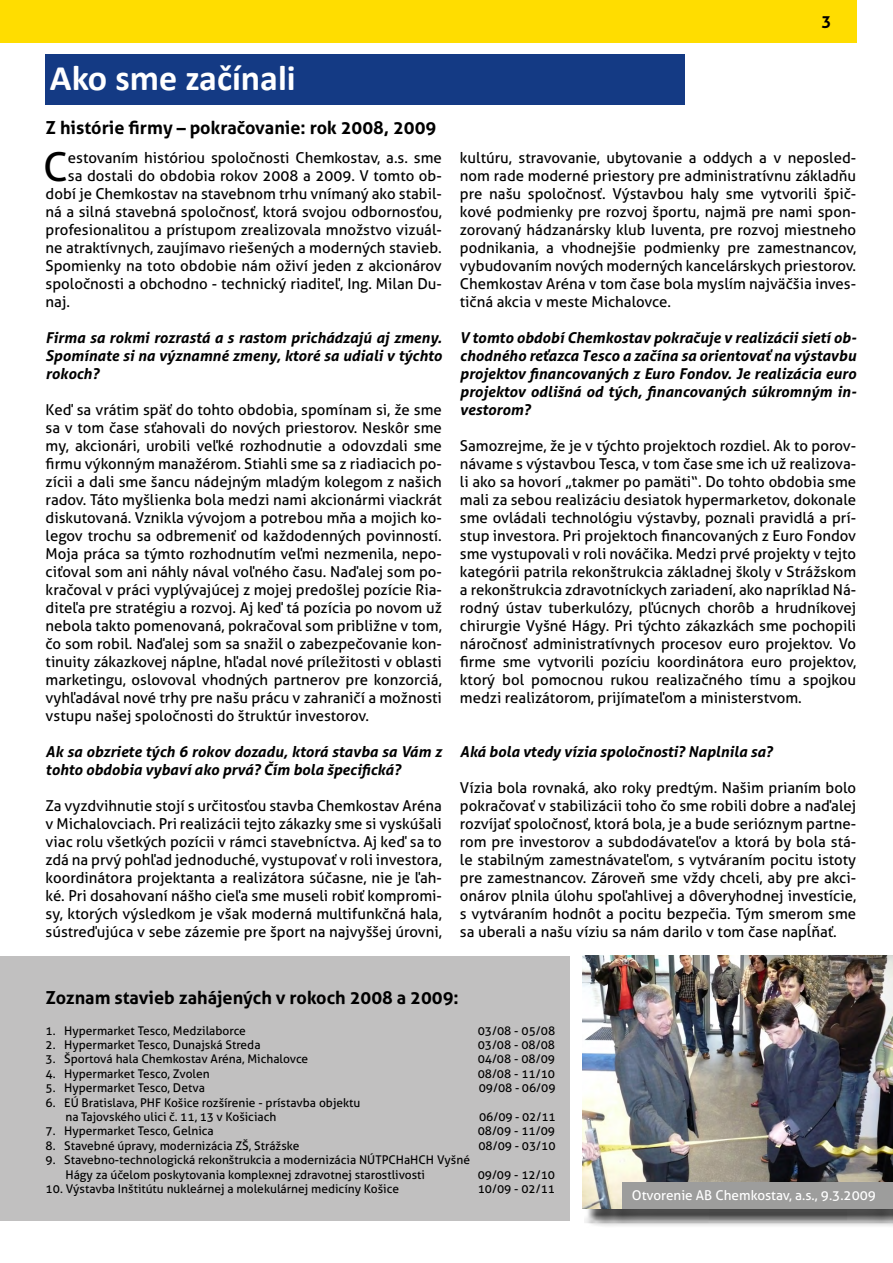
<style>
.page{position:relative;width:893px;height:1263px;background:#fff}
.page>*{position:absolute;margin:0;border:0;box-sizing:border-box;transform-origin:0 0}
.t1{font:39.9px "Aller";color:#000}
.t2{font:700 36px "Calibri";color:#fff}
.t3{font:700 18px "Aller";color:#000}
.t4{font:700 16.5px "Aller";color:#000}
.t5{font:15px/18px "Aller";color:#000;text-align:justify}
.t6{font:italic 700 15px/18px "Aller";color:#000;text-align:justify}
.t7{font:13.5px "Aller";color:#fff}
.t8{font:12px/14.4px "Aller";color:#000}
</style>
<div class="page">
<div style="left:0;top:0;width:856px;height:42px;background:#fd0"></div>
<div style="left:46px;top:54px;width:639px;height:51px;background:#143a84"></div>
<div style="left:0;top:956px;width:570px;height:265px;background:#c1c0c0"></div>
<div style="left:585px;top:958px;width:308px;height:270px;background:#000;opacity:.75"></div>
<img style="left:583px;top:956px;width:310px;height:253px">
<div style="left:622px;top:1182px;width:271px;height:27px;background:#9d9d9c"></div>
<h2 class="t2" style="left:50px;top:53px;width:247px">Ako sme začínali</h2>
<p class="t3" style="left:46px;top:117px;width:392px">Z histórie firmy – pokračovanie: rok 2008, 2009</p>
<h1 class="t1" style="left:43px;top:143px;width:26px">C</h1>
<p class="t5" style="left:68px;top:149px;width:375px">estovaním históriou spoločnosti Chemkostav, a.s. sme</p>
<p class="t5" style="left:68px;top:167px;width:375px">sa dostali do obdobia rokov 2008 a 2009. V tomto ob-</p>
<p class="t5" style="left:46px;top:185px;width:398px">dobí je Chemkostav na stavebnom trhu vnímaný ako stabil-</p>
<p class="t5" style="left:46px;top:203px;width:398px">ná a silná stavebná spoločnosť, ktorá svojou odbornosťou,</p>
<p class="t5" style="left:46px;top:221px;width:398px">profesionalitou a prístupom zrealizovala množstvo vizuál-</p>
<p class="t5" style="left:46px;top:239px;width:398px">ne atraktívnych, zaujímavo riešených a moderných stavieb.</p>
<p class="t5" style="left:46px;top:257px;width:398px">Spomienky na toto obdobie nám oživí jeden z akcionárov</p>
<p class="t5" style="left:46px;top:275px;width:398px">spoločnosti a obchodno - technický riaditeľ, Ing. Milan Du-</p>
<p class="t5" style="left:46px;top:293px;width:26px">naj.</p>
<p class="t6" style="left:46px;top:329px;width:398px">Firma sa rokmi rozrastá a s rastom prichádzajú aj zmeny.<br>Spomínate si na významné zmeny, ktoré sa udiali v týchto rokoch?</p>
<p class="t5" style="left:46px;top:401px;width:398px">Keď sa vrátim späť do tohto obdobia, spomínam si, že sme sa v tom čase sťahovali do nových priestorov. Neskôr sme my, akcionári, urobili veľké rozhodnutie a odovzdali sme firmu výkonným manažérom. Stiahli sme sa z riadiacich po&shy;zícii a dali sme šancu nádejným mladým kolegom z našich radov. Táto myšlienka bola medzi nami akcionármi viackrát diskutovaná. Vznikla vývojom a potrebou mňa a mojich ko&shy;legov trochu sa odbremeniť od každodenných povinností.<br>Moja práca sa týmto rozhodnutím veľmi nezmenila, nepo&shy;ciťoval som ani náhly nával voľného času. Naďalej som po&shy;kračoval v práci vyplývajúcej z mojej predošlej pozície Ria&shy;diteľa pre stratégiu a rozvoj. Aj keď tá pozícia po novom už nebola takto pomenovaná, pokračoval som približne v tom, čo som robil. Naďalej som sa snažil o zabezpečovanie kon&shy;tinuity zákazkovej náplne, hľadal nové príležitosti v oblasti marketingu, oslovoval vhodných partnerov pre konzorciá, vyhľadával nové trhy pre našu prácu v zahraničí a možnosti vstupu našej spoločnosti do štruktúr investorov.</p>
<p class="t6" style="left:46px;top:743px;width:398px">Ak sa obzriete tých 6 rokov dozadu, ktorá stavba sa Vám z tohto obdobia vybaví ako prvá? Čím bola špecifická?</p>
<p class="t5" style="left:46px;top:797px;width:398px">Za vyzdvihnutie stojí s určitosťou stavba Chemkostav Aréna v Michalovciach. Pri realizácii tejto zákazky sme si vyskúšali viac rolu všetkých pozícii v rámci stavebníctva. Aj keď sa to zdá na prvý pohľad jednoduché, vystupovať v roli investora, koordinátora projektanta a realizátora súčasne, nie je ľah&shy;ké. Pri dosahovaní nášho cieľa sme museli robiť kompromi&shy;sy, ktorých výsledkom je však moderná multifunkčná hala, sústreďujúca v sebe zázemie pre šport na najvyššej úrovni,</p>
<p class="t4" style="left:822px;top:11px;width:11px">3</p>
<p class="t5" style="left:460px;top:149px;width:398px">kultúru, stravovanie, ubytovanie a oddych a v neposled&shy;nom rade moderné priestory pre administratívnu základňu pre našu spoločnosť. Výstavbou haly sme vytvorili špič&shy;kové podmienky pre rozvoj športu, najmä pre nami spon&shy;zorovaný hádzanársky klub Iuventa, pre rozvoj miestneho podnikania, a vhodnejšie podmienky pre zamestnancov, vybudovaním nových moderných kancelárskych priestorov.<br>Chemkostav Aréna v tom čase bola myslím najväčšia inves&shy;tičná akcia v meste Michalovce.</p>
<p class="t6" style="left:460px;top:329px;width:398px">V tomto období Chemkostav pokračuje v realizácii sietí ob&shy;chodného reťazca Tesco a začína sa orientovať na výstavbu projektov financovaných z Euro Fondov. Je realizácia euro projektov odlišná od tých, financovaných súkromným in&shy;vestorom?</p>
<p class="t5" style="left:460px;top:437px;width:398px">Samozrejme, že je v týchto projektoch rozdiel. Ak to porov&shy;návame s výstavbou Tesca, v tom čase sme ich už realizova&shy;li ako sa hovorí „takmer po pamäti“. Do tohto obdobia sme mali za sebou realizáciu desiatok hypermarketov, dokonale sme ovládali technológiu výstavby, poznali pravidlá a prí&shy;stup investora. Pri projektoch financovaných z Euro Fondov sme vystupovali v roli nováčika. Medzi prvé projekty v tejto kategórii patrila rekonštrukcia základnej školy v Strážskom a rekonštrukcia zdravotníckych zariadení, ako napríklad Ná&shy;rodný ústav tuberkulózy, pľúcnych chorôb a hrudníkovej chirurgie Vyšné Hágy. Pri týchto zákazkách sme pochopili náročnosť administratívnych procesov euro projektov. Vo firme sme vytvorili pozíciu koordinátora euro projektov, ktorý bol pomocnou rukou realizačného tímu a spojkou medzi realizátorom, prijímateľom a ministerstvom.</p>
<p class="t6" style="left:460px;top:743px;width:314px">Aká bola vtedy vízia spoločnosti? Naplnila sa?</p>
<p class="t5" style="left:460px;top:779px;width:398px">Vízia bola rovnaká, ako roky predtým. Našim prianím bolo pokračovať v stabilizácii toho čo sme robili dobre a naďalej rozvíjať spoločnosť, ktorá bola, je a bude serióznym partne&shy;rom pre investorov a subdodávateľov a ktorá by bola stá&shy;le stabilným zamestnávateľom, s vytváraním pocitu istoty pre zamestnancov. Zároveň sme vždy chceli, aby pre akci&shy;onárov plnila úlohu spoľahlivej a dôveryhodnej investície, s vytváraním hodnôt a pocitu bezpečia. Tým smerom sme sa uberali a našu víziu sa nám darilo v tom čase napĺňať.</p>
<p class="t3" style="left:46px;top:986px;width:415px">Zoznam stavieb zahájených v rokoch 2008 a 2009:</p>
<p class="t8" style="left:46px;top:1023px;width:202px">1. Hypermarket Tesco, Medzilaborce</p>
<p class="t8" style="left:478px;top:1023px;width:79px">03/08 - 05/08</p>
<p class="t8" style="left:46px;top:1037px;width:216px">2. Hypermarket Tesco, Dunajská Streda</p>
<p class="t8" style="left:478px;top:1037px;width:79px">03/08 - 08/08</p>
<p class="t8" style="left:46px;top:1052px;width:264px">3. Športová hala Chemkostav Aréna, Michalovce</p>
<p class="t8" style="left:478px;top:1052px;width:79px">04/08 - 08/09</p>
<p class="t8" style="left:46px;top:1066px;width:166px">4. Hypermarket Tesco, Zvolen</p>
<p class="t8" style="left:478px;top:1066px;width:79px">08/08 - 11/10</p>
<p class="t8" style="left:46px;top:1081px;width:161px">5. Hypermarket Tesco, Detva</p>
<p class="t8" style="left:479px;top:1081px;width:78px">09/08 - 06/09</p>
<p class="t8" style="left:65px;top:1095px;width:297px;text-indent:-20px">6. EÚ Bratislava, PHF Košice rozšírenie - prístavba objektu na Tajovského ulici č. 11, 13 v Košiciach</p>
<p class="t8" style="left:479px;top:1109px;width:78px">06/09 - 02/11</p>
<p class="t8" style="left:46px;top:1124px;width:170px">7. Hypermarket Tesco, Gelnica</p>
<p class="t8" style="left:478px;top:1124px;width:79px">08/09 - 11/09</p>
<p class="t8" style="left:46px;top:1138px;width:255px">8. Stavebné úpravy, modernizácia ZŠ, Strážske</p>
<p class="t8" style="left:478px;top:1138px;width:79px">08/09 - 03/10</p>
<p class="t8" style="left:66px;top:1153px;width:406px;text-indent:-20px">9. Stavebno-technologická rekonštrukcia a modernizácia NÚTPCHaHCH Vyšné<br>Hágy za účelom poskytovania komplexnej zdravotnej starostlivosti</p>
<p class="t8" style="left:478px;top:1167px;width:79px">09/09 - 12/10</p>
<p class="t8" style="left:46px;top:1181px;width:355px">10. Výstavba Inštitútu nukleárnej a molekulárnej medicíny Košice</p>
<p class="t8" style="left:478px;top:1181px;width:79px">10/09 - 02/11</p>
<p class="t7" style="left:632px;top:1187px;width:246px">Otvorenie AB Chemkostav, a.s., 9.3.2009</p>
</div>
